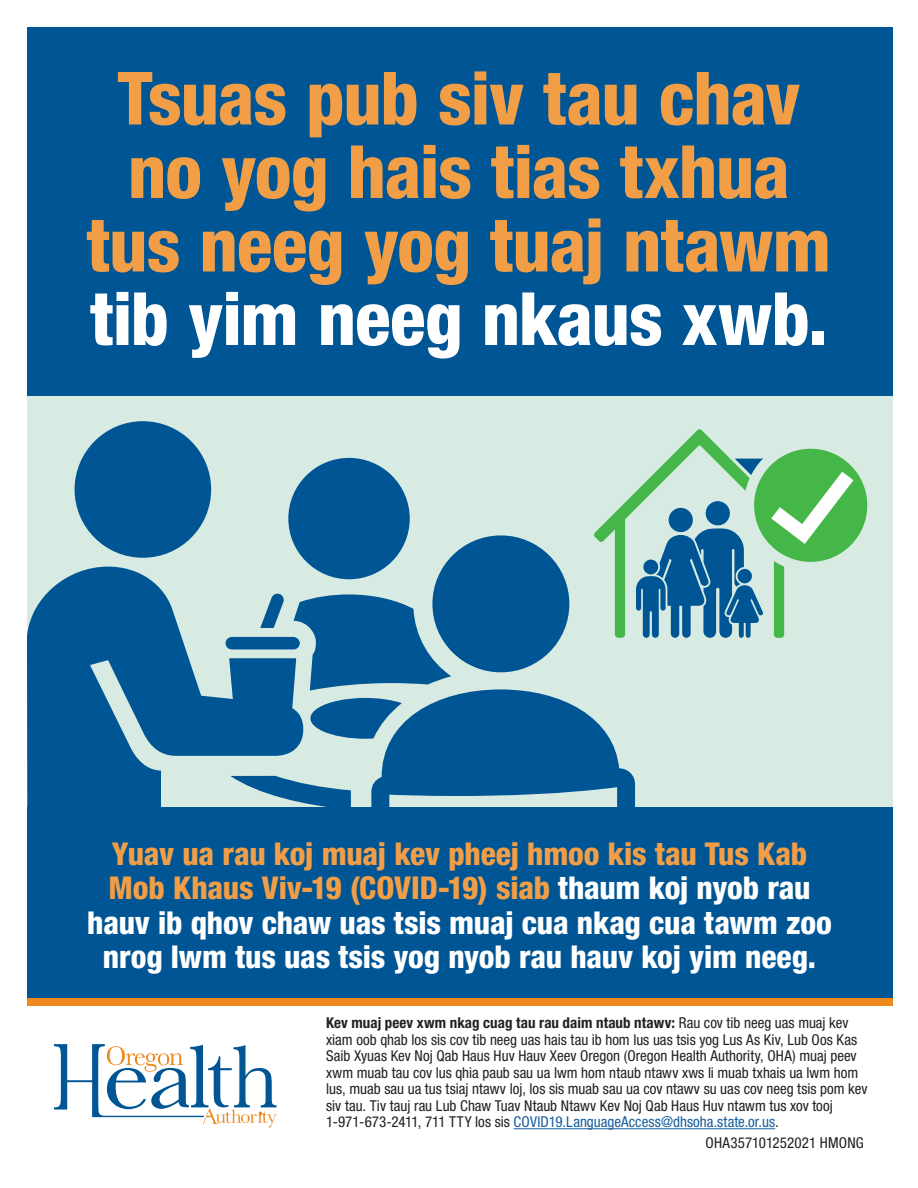
<style>
.page{position:relative;width:918px;height:1188px;background:#fff}
.page>*{position:absolute;margin:0;border:0;box-sizing:border-box;transform-origin:0 0}
.t1{font:800 condensed 73.5px/73.5px "Helvetica Neue LT Std";letter-spacing:-.015em;color:#f29e47;text-align:center}
.t2{font:800 condensed 31.5px/34.5px "Helvetica Neue LT Std";letter-spacing:-.005em;color:#fff;text-align:center}
.t3{font:condensed 15px/16.5px "Helvetica Neue LT Std";color:#231f20}
.t4{font:condensed 15px "Helvetica Neue LT Std";color:#175d9e}
.s1{color:#fff}
.s2{color:#f29e47}
.s3{font-weight:700}
.s4{color:#231f20}
</style>
<div class="page">
<div style="left:27px;top:393px;width:865px;height:415px;background:#d8ebe3"></div>
<div style="left:27px;top:27px;width:865px;height:368px;background:#005594"></div>
<div style="left:75px;top:421px;width:136px;height:137px;background:#005594;border-radius:50%"></div>
<svg style="left:27px;top:567px;width:203px;height:241px;fill:#005594"></svg>
<hr style="left:514px;top:1128px;width:261px;height:1px;background:#175d9e">
<svg style="left:54px;top:1044px;width:223px;height:84px"></svg>
<svg style="left:230px;top:439px;width:647px;height:369px"></svg>
<div style="left:27px;top:994px;width:865px;height:12px;background:#ed891d"></div>
<div style="left:27px;top:808px;width:865px;height:190px;background:#005594"></div>
<p class="t1" style="left:87px;top:60px;width:746px">Tsuas pub siv tau chav no yog hais tias txhua tus neeg yog tuaj ntawm <span class="s1">tib yim neeg nkaus xwb.</span></p>
<p class="t2" style="left:87px;top:836px;width:746px"><span class="s2">Yuav ua rau koj muaj kev pheej hmoo kis tau Tus Kab Mob Khaus Viv-19 (COVID-19) siab</span> thaum koj nyob rau hauv ib qhov chaw uas tsis muaj cua nkag cua tawm zoo nrog lwm tus uas tsis yog nyob rau hauv koj yim neeg.</p>
<p class="t3" style="left:326px;top:1015px;width:543px"><span class="s3">Kev muaj peev xwm nkag cuag tau rau daim ntaub ntawv:</span> Rau cov tib neeg uas muaj kev xiam oob qhab los sis cov tib neeg uas hais tau ib hom lus uas tsis yog Lus As Kiv, Lub Oos Kas Saib Xyuas Kev Noj Qab Haus Huv Hauv Xeev Oregon (Oregon Health Authority, OHA) muaj peev xwm muab tau cov lus qhia paub sau ua lwm hom ntaub ntawv xws li muab txhais ua lwm hom lus, muab sau ua tus tsiaj ntawv loj, los sis muab sau ua cov ntawv su uas cov neeg tsis pom kev siv tau. Tiv tauj rau Lub Chaw Tuav Ntaub Ntawv Kev Noj Qab Haus Huv ntawm tus xov tooj</p>
<p class="t4" style="left:326px;top:1113px;width:454px"><span class="s4">1-971-673-2411, 711 TTY los sis</span> COVID19.LanguageAccess@dhsoha.state.or.us<span class="s4">.</span></p>
<p class="t3" style="left:705px;top:1134px;width:160px">OHA357101252021 HMONG</p>
</div>
